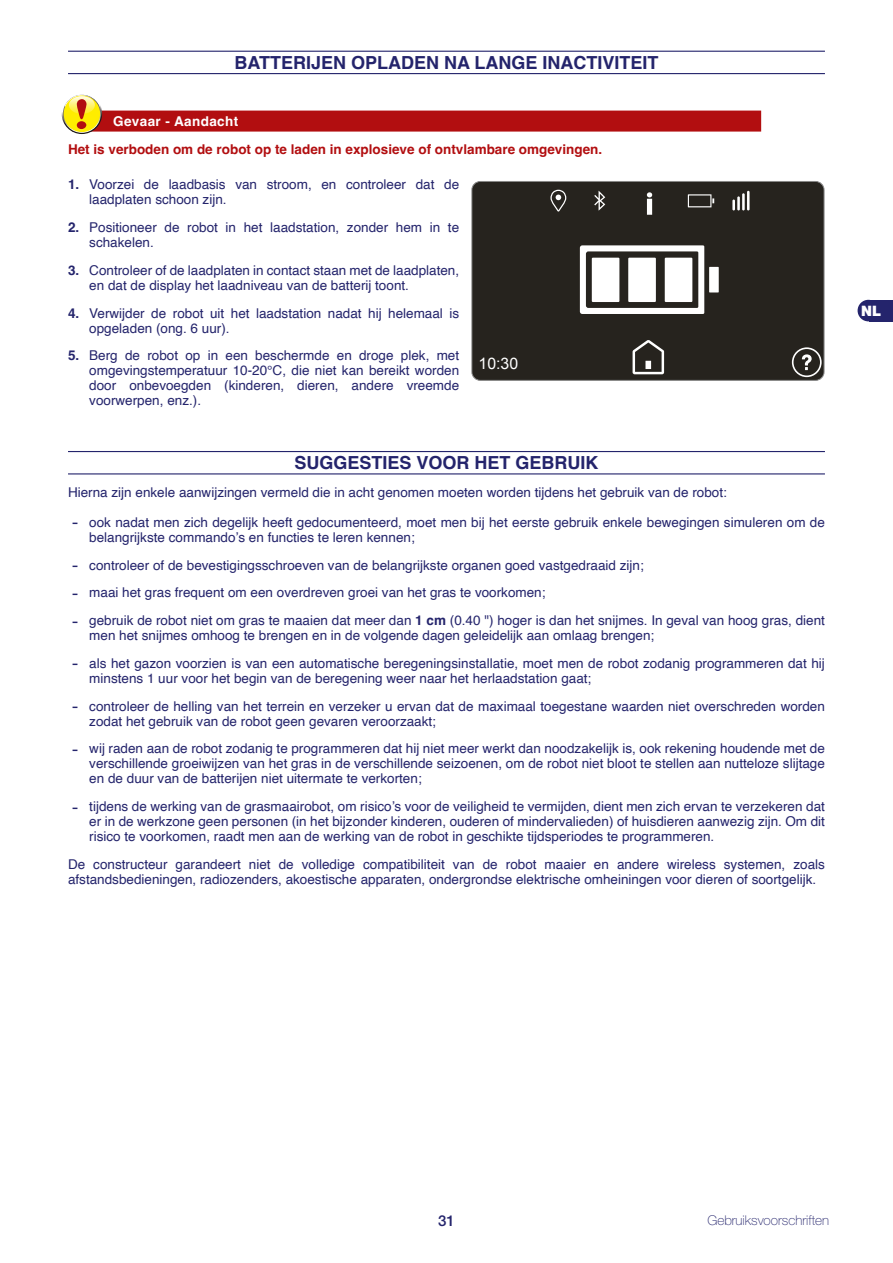
<style>
.page{position:relative;width:893px;height:1263px;background:#fff}
.page>*{position:absolute;margin:0;border:0;box-sizing:border-box;transform-origin:0 0}
.t1{font:700 18px "Helvetica";color:#24246c}
.t2{font:15.9px "Arial";color:#fff}
.t3{font:500 15px "Helvetica Neue LT Std";color:#24246c}
.t4{font:900 14.4px "Helvetica Neue LT Std";color:#fff}
.t5{font:13.5px/15px "Helvetica";color:#24246c}
.t6{font:700 13.5px "Helvetica";color:#b20e10}
.t7{font:100 13.5px "Helvetica Neue LT Std";color:#24246c}
.t8{font:700 13.5px "Helvetica";letter-spacing:.03em;color:#fff}
.s1{font-weight:700}
.s2{font-family:"Arial";font-size:18px}
</style>
<div class="page">
<div style="left:868px;top:300px;width:25px;height:21px;background:#24246c"></div>
<div style="left:858px;top:300px;width:21px;height:21px;background:#24246c;border-radius:50%"></div>
<hr style="left:68px;top:51px;width:757px;height:1px;background:#24246c">
<hr style="left:68px;top:73px;width:757px;height:1px;background:#24246c">
<div style="left:72px;top:111px;width:689px;height:21px;background:#b20e10"></div>
<svg style="left:62px;top:94px;width:40px;height:40px"></svg>
<svg style="left:63px;top:95px;width:38px;height:38px"></svg>
<svg style="left:64px;top:96px;width:36px;height:36px"></svg>
<svg style="left:65px;top:95px;width:34px;height:34px"></svg>
<hr style="left:68px;top:451px;width:757px;height:1px;background:#24246c">
<hr style="left:68px;top:473px;width:757px;height:1px;background:#24246c">
<div style="left:473px;top:181px;width:351px;height:199px;background:#26231e"></div>
<svg style="left:688px;top:194px;width:26px;height:13px"></svg>
<svg style="left:580px;top:245px;width:124px;height:69px"></svg>
<div style="left:709px;top:267px;width:10px;height:25px;background:#fff"></div>
<svg style="left:550px;top:190px;width:16px;height:22px"></svg>
<svg style="left:594px;top:191px;width:11px;height:20px"></svg>
<svg style="left:633px;top:340px;width:31px;height:34px"></svg>
<div style="left:645px;top:361px;width:6px;height:8px;background:#fff"></div>
<svg style="left:792px;top:347px;width:30px;height:30px"></svg>
<svg style="left:647px;top:192px;width:5px;height:23px"></svg>
<svg style="left:747px;top:191px;width:2px;height:19px"></svg>
<hr style="left:742px;top:193px;width:3px;height:17px;background:#fff">
<hr style="left:737px;top:196px;width:3px;height:14px;background:#fff">
<svg style="left:732px;top:200px;width:3px;height:10px"></svg>
<div style="left:592px;top:258px;width:27px;height:44px;background:#fff"></div>
<div style="left:628px;top:258px;width:28px;height:44px;background:#fff"></div>
<div style="left:665px;top:258px;width:27px;height:44px;background:#fff"></div>
<div style="left:471px;top:181px;width:353px;height:200px;border:1px solid #878787;border-radius:9px"></div>
<h1 class="t1" style="left:234px;top:51px;width:426px">BATTERIJEN OPLADEN NA LANGE INACTIVITEIT</h1>
<p class="t8" style="left:113px;top:113px;width:127px">Gevaar - Aandacht</p>
<p class="t6" style="left:68px;top:141px;width:536px">Het is verboden om de robot op te laden in explosieve of ontvlambare omgevingen.</p>
<p class="t5" style="left:89px;top:177px;width:371px;text-indent:-21px"><span class="s1">1.</span> Voorzei de laadbasis van stroom, en controleer dat de laadplaten schoon zijn.</p>
<p class="t5" style="left:89px;top:220px;width:371px;text-indent:-21px"><span class="s1">2.</span> Positioneer de robot in het laadstation, zonder hem in te schakelen.</p>
<p class="t5" style="left:89px;top:263px;width:371px;text-indent:-21px"><span class="s1">3.</span> Controleer of de laadplaten in contact staan met de laadplaten, en dat de display het laadniveau van de batterij toont.</p>
<p class="t5" style="left:89px;top:306px;width:371px;text-indent:-21px"><span class="s1">4.</span> Verwijder de robot uit het laadstation nadat hij helemaal is opgeladen (ong. 6 uur).</p>
<p class="t5" style="left:89px;top:348px;width:371px;text-align:justify;text-indent:-21px"><span class="s1">5.</span> Berg de robot op in een beschermde en droge plek, met omgevingstemperatuur 10-20°C, die niet kan bereikt worden door onbevoegden (kinderen, dieren, andere vreemde voorwerpen, enz.).</p>
<p class="t2" style="left:478px;top:353px;width:41px">10:30</p>
<h1 class="t1" style="left:294px;top:452px;width:306px">SUGGESTIES VOOR HET GEBRUIK</h1>
<p class="t5" style="left:68px;top:485px;width:660px">Hierna zijn enkele aanwijzingen vermeld die in acht genomen moeten worden tijdens het gebruik van de robot:</p>
<p class="t5" style="left:89px;top:515px;width:737px;text-indent:-17px"><span class="s2">-</span> ook nadat men zich degelijk heeft gedocumenteerd, moet men bij het eerste gebruik enkele bewegingen simuleren om de belangrijkste commando’s en functies te leren kennen;</p>
<p class="t5" style="left:72px;top:558px;width:573px"><span class="s2">-</span> controleer of de bevestigingsschroeven van de belangrijkste organen goed vastgedraaid zijn;</p>
<p class="t5" style="left:72px;top:586px;width:475px"><span class="s2">-</span> maai het gras frequent om een overdreven groei van het gras te voorkomen;</p>
<p class="t5" style="left:89px;top:613px;width:737px;text-indent:-17px"><span class="s2">-</span> gebruik de robot niet om gras te maaien dat meer dan <span class="s1">1 cm</span> (0.40 ") hoger is dan het snijmes. In geval van hoog gras, dient men het snijmes omhoog te brengen en in de volgende dagen geleidelijk aan omlaag brengen;</p>
<p class="t5" style="left:89px;top:656px;width:737px;text-indent:-17px"><span class="s2">-</span> als het gazon voorzien is van een automatische beregeningsinstallatie, moet men de robot zodanig programmeren dat hij minstens 1 uur voor het begin van de beregening weer naar het herlaadstation gaat;</p>
<p class="t5" style="left:89px;top:699px;width:737px;text-indent:-17px"><span class="s2">-</span> controleer de helling van het terrein en verzeker u ervan dat de maximaal toegestane waarden niet overschreden worden zodat het gebruik van de robot geen gevaren veroorzaakt;</p>
<p class="t5" style="left:89px;top:742px;width:737px;text-align:justify;text-indent:-17px"><span class="s2">-</span> wij raden aan de robot zodanig te programmeren dat hij niet meer werkt dan noodzakelijk is, ook rekening houdende met de verschillende groeiwijzen van het gras in de verschillende seizoenen, om de robot niet bloot te stellen aan nutteloze slijtage en de duur van de batterijen niet uitermate te verkorten;</p>
<p class="t5" style="left:89px;top:799px;width:737px;text-align:justify;text-indent:-17px"><span class="s2">-</span> tijdens de werking van de grasmaairobot, om risico’s voor de veiligheid te vermijden, dient men zich ervan te verzekeren dat er in de werkzone geen personen (in het bijzonder kinderen, ouderen of mindervalieden) of huisdieren aanwezig zijn. Om dit risico te voorkomen, raadt men aan de werking van de robot in geschikte tijdsperiodes te programmeren.</p>
<p class="t5" style="left:68px;top:857px;width:758px">De constructeur garandeert niet de volledige compatibiliteit van de robot maaier en andere wireless systemen, zoals afstandsbedieningen, radiozenders, akoestische apparaten, ondergrondse elektrische omheiningen voor dieren of soortgelijk.</p>
<p class="t4" style="left:861px;top:302px;width:22px">NL</p>
<p class="t3" style="left:438px;top:1211px;width:18px">31</p>
<p class="t7" style="left:707px;top:1212px;width:123px">Gebruiksvoorschriften</p>
</div>
